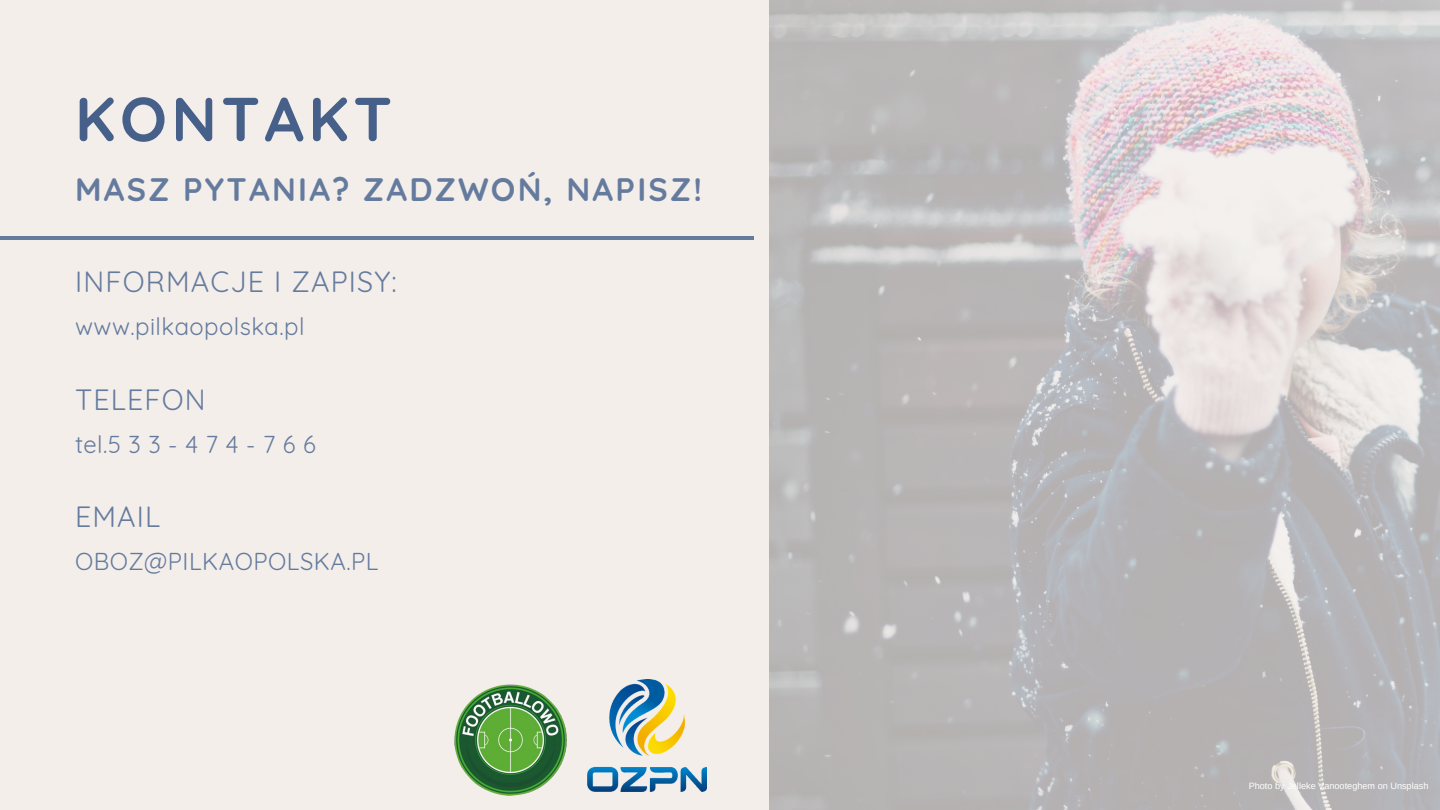
<style>
.page{position:relative;width:1440px;height:810px;background:#f3eeea}
.page>*{position:absolute;margin:0;border:0;box-sizing:border-box;transform-origin:0 0}
.t1{font:700 62px "Quicksand";letter-spacing:.07em;color:#466089}
.t2{font:700 32.4px "Quicksand";letter-spacing:.07em;color:#657b9e}
.t3{font:28.6px "Quicksand";letter-spacing:.04em;color:#657b9e}
.t4{font:23.8px "Quicksand";letter-spacing:.02em;color:#657b9e}
.t5{font:23.8px "Quicksand";letter-spacing:.315em;color:#657b9e}
.t6{font:9.1px "Arimo";color:#fff}
</style>
<div class="page">
<hr style="left:0;top:236px;width:753px;height:4px;background:#657b9e">
<img style="left:588px;top:680px;width:118px;height:111px">
<img style="left:769px;top:0;width:671px;height:810px">
<img style="left:454px;top:684px;width:113px;height:112px">
<h1 class="t1" style="left:75px;top:79px;width:319px">KONTAKT</h1>
<h2 class="t2" style="left:75px;top:168px;width:629px">MASZ PYTANIA? ZADZWOŃ, NAPISZ!</h2>
<p class="t3" style="left:75px;top:264px;width:323px">INFORMACJE I ZAPISY:</p>
<p class="t4" style="left:75px;top:311px;width:231px">www.pilkaopolska.pl</p>
<p class="t3" style="left:75px;top:381px;width:132px">TELEFON</p>
<p class="t5" style="left:75px;top:429px;width:242px">tel.533-474-766</p>
<p class="t3" style="left:75px;top:498px;width:87px">EMAIL</p>
<p class="t4" style="left:75px;top:546px;width:305px">OBOZ@PILKAOPOLSKA.PL</p>
<p class="t6" style="left:1249px;top:781px;width:181px">Photo by Jelleke Vanooteghem on Unsplash</p>
</div>
